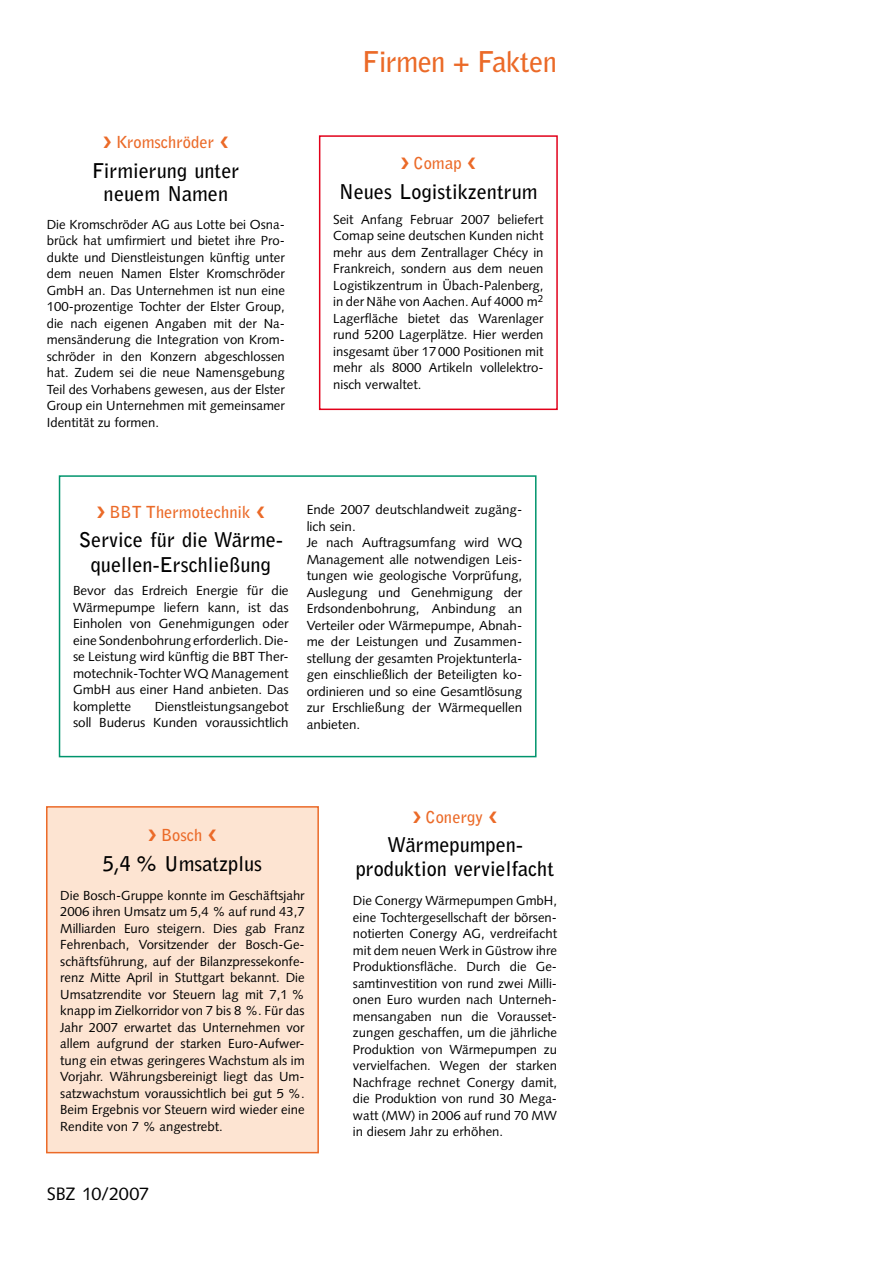
<style>
.page{position:relative;width:893px;height:1263px;background:#fff}
.page>*{position:absolute;margin:0;border:0;box-sizing:border-box;transform-origin:0 0}
.t1{font:700 28.5px "Bell Gothic Std";letter-spacing:-.025em;color:#eb6a28}
.t2{font:700 20.25px/23.2px "Bell Gothic Std";color:#000;text-align:center}
.t3{font:18px "Syntax LT Std";letter-spacing:-.01em;color:#000}
.t4{font:700 16.5px "Bell Gothic Std";color:#eb6a28}
.t5{font:13.2px/16.5px "Syntax LT Std";color:#000;text-align:justify}
</style>
<div class="page">
<div style="left:47px;top:807px;width:271px;height:345px;background:#fde4d2"></div>
<div style="left:46px;top:806px;width:273px;height:347px;border:2px solid #eb6a28"></div>
<div style="left:319px;top:135px;width:239px;height:275px;border:2px solid #e2001a"></div>
<div style="left:59px;top:475px;width:477px;height:282px;border:2px solid #00946c"></div>
<p class="t4" style="left:103px;top:132px;width:127px">❯ Kromschröder ❮</p>
<h2 class="t2" style="left:92px;top:159px;width:149px">Firmierung unter neuem Namen</h2>
<p class="t5" style="left:47px;top:216px;width:240px">Die Kromschröder AG aus Lotte bei Osna&shy;brück hat umfirmiert und bietet ihre Pro&shy;dukte und Dienstleistungen künftig unter dem neuen Namen Elster Kromschröder GmbH an. Das Unternehmen ist nun eine 100-prozentige Tochter der Elster Group, die nach eigenen Angaben mit der Na&shy;mensänderung die Integration von Krom&shy;schröder in den Konzern abgeschlossen hat. Zudem sei die neue Namensgebung Teil des Vorhabens gewesen, aus der Elster Group ein Unternehmen mit gemeinsamer Identität zu formen.</p>
<h1 class="t1" style="left:362px;top:45px;width:196px">Firmen + Fakten</h1>
<p class="t4" style="left:401px;top:153px;width:77px">❯ Comap ❮</p>
<h2 class="t2" style="left:339px;top:180px;width:200px">Neues Logistikzentrum</h2>
<p class="t5" style="left:333px;top:211px;width:212px">Seit Anfang Februar 2007 beliefert Comap seine deutschen Kunden nicht mehr aus dem Zentrallager Chécy in Frankreich, sondern aus dem neuen Logistikzentrum in Übach-Palenberg, in der Nähe von Aachen. Auf 4000 m<sup>2<br></sup>Lagerfläche bietet das Warenlager rund 5200 Lagerplätze. Hier werden insgesamt über 17000 Positionen mit mehr als 8000 Artikeln vollelektro&shy;nisch verwaltet.</p>
<p class="t4" style="left:97px;top:502px;width:169px">❯ BBT Thermotechnik ❮</p>
<h2 class="t2" style="left:79px;top:527px;width:205px;line-height:24.8px">Service für die Wärme&shy;quellen-Erschließung</h2>
<p class="t5" style="left:73px;top:583px;width:217px;text-align:left">Bevor das Erdreich Energie für die<br>Wärmepumpe liefern kann, ist das<br>Einholen von Genehmigungen oder eine Sondenbohrung erforderlich. Die&shy;se Leistung wird künftig die BBT Ther&shy;motechnik-Tochter WQ Management<br>GmbH aus einer Hand anbieten. Das komplette</p>
<p class="t5" style="left:73px;top:698px;width:217px;text-align:right">Dienstleistungsangebot<br>soll Buderus Kunden voraussichtlich</p>
<p class="t5" style="left:307px;top:501px;width:217px;text-align:left">Ende 2007 deutschlandweit zugäng&shy;lich sein.<br>Je nach Auftragsumfang wird WQ<br>Management alle notwendigen Leis&shy;tungen wie geologische Vorprüfung,<br>Auslegung und Genehmigung der<br>Erdsondenbohrung, Anbindung an<br>Verteiler oder Wärmepumpe, Abnah&shy;me der Leistungen und Zusammen&shy;stellung der gesamten Projektunterla&shy;gen einschließlich der Beteiligten ko&shy;ordinieren und so eine Gesamtlösung zur Erschließung der Wärmequellen anbieten.</p>
<p class="t4" style="left:148px;top:825px;width:70px">❯ Bosch ❮</p>
<h2 class="t2" style="left:103px;top:852px;width:161px">5,4 % Umsatzplus</h2>
<p class="t5" style="left:60px;top:887px;width:246px">Die Bosch-Gruppe konnte im Geschäftsjahr 2006 ihren Umsatz um 5,4 % auf rund 43,7<br>Milliarden Euro steigern. Dies gab Franz Fehrenbach, Vorsitzender der Bosch-Ge&shy;schäftsführung, auf der Bilanzpressekonfe&shy;renz Mitte April in Stuttgart bekannt. Die Umsatzrendite vor Steuern lag mit 7,1 % knapp im Zielkorridor von 7 bis 8 %. Für das Jahr 2007 erwartet das Unternehmen vor allem aufgrund der starken Euro-Aufwer&shy;tung ein etwas geringeres Wachstum als im Vorjahr. Währungsbereinigt liegt das Um&shy;satzwachstum voraussichtlich bei gut 5 %.<br>Beim Ergebnis vor Steuern wird wieder eine Rendite von 7 % angestrebt.</p>
<h3 class="t3" style="left:47px;top:1183px;width:104px">SBZ 10/2007</h3>
<p class="t4" style="left:413px;top:807px;width:86px">❯ Conergy ❮</p>
<h2 class="t2" style="left:356px;top:833px;width:200px">Wärmepumpen&shy;produktion vervielfacht</h2>
<p class="t5" style="left:353px;top:892px;width:206px">Die Conergy Wärmepumpen GmbH, eine Tochtergesellschaft der börsen&shy;notierten Conergy AG, verdreifacht mit dem neuen Werk in Güstrow ihre Produktionsfläche. Durch die Ge&shy;samtinvestition von rund zwei Milli&shy;onen Euro wurden nach Unterneh&shy;mensangaben nun die Vorausset&shy;zungen geschaffen, um die jährliche Produktion von Wärmepumpen zu vervielfachen. Wegen der starken Nachfrage rechnet Conergy damit, die Produktion von rund 30 Mega&shy;watt (MW) in 2006 auf rund 70 MW in diesem Jahr zu erhöhen.</p>
</div>
